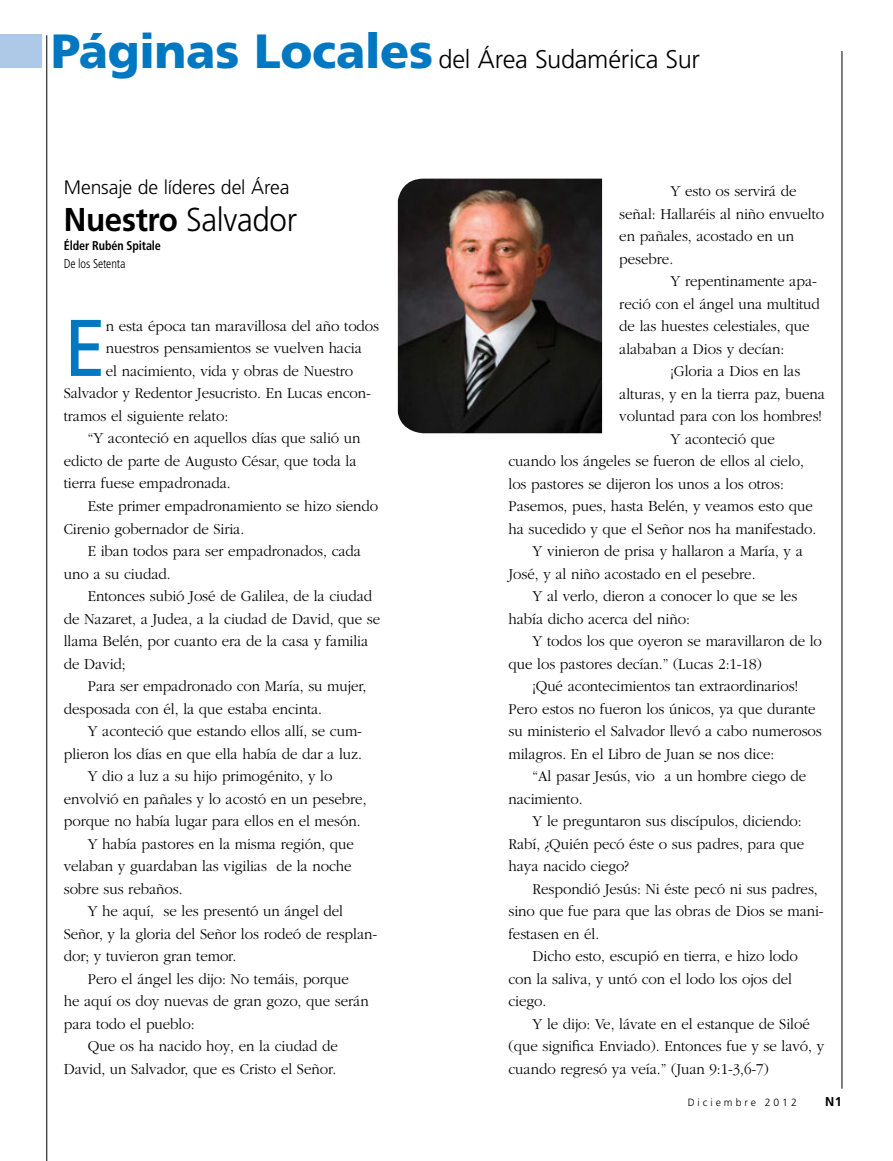
<style>
.page{position:relative;width:893px;height:1161px;background:#fff}
.page>*{position:absolute;margin:0;border:0;box-sizing:border-box;transform-origin:0 0}
.t1{font:80.25px "Frutiger";color:#0077c1;scale:.95 1}
.t2{font:300 33px "Frutiger";letter-spacing:-.01em;color:#000;scale:.95 1}
.t3{font:300 25.5px "Frutiger";letter-spacing:-.01em;color:#000}
.t4{font:300 19.5px "Frutiger";letter-spacing:-.01em;color:#000}
.t5{font:300 15.75px/22.5px "Garamond";letter-spacing:-.005em;color:#000;scale:.95 1}
.t6{font:700 condensed 12.75px "Frutiger";letter-spacing:-.01em;color:#000;scale:.95 1}
.t7{font:300 condensed 12.75px "Frutiger";letter-spacing:-.01em;color:#000;scale:.95 1}
.t8{font:700 12.75px "Frutiger";color:#000}
.t9{font:300 10.5px "Frutiger";letter-spacing:.28em;color:#000}
.s1{font-weight:900;font-size:48px;color:#0077c1}
.s2{font-weight:700}
</style>
<div class="page">
<div style="left:0;top:34px;width:42px;height:33px;background:#aec8e8"></div>
<hr style="left:47px;top:35px;width:1px;height:1126px;background:#000">
<img style="left:398px;top:179px;width:204px;height:254px">
<hr style="left:842px;top:51px;width:1px;height:1038px;background:#000">
<h3 class="t3" style="left:51px;top:45px;width:650px"><span class="s1">Páginas Locales</span> del Área Sudamérica Sur</h3>
<p class="t4" style="left:64px;top:176px;width:227px">Mensaje de líderes del Área</p>
<h2 class="t2" style="left:64px;top:201px;width:247px"><span class="s2">Nuestro</span> Salvador</h2>
<p class="t6" style="left:64px;top:238px;width:104px">Élder Rubén Spitale</p>
<p class="t7" style="left:64px;top:256px;width:66px">De los Setenta</p>
<h1 class="t1" style="left:64px;top:301px;width:46px">E</h1>
<p class="t5" style="left:106px;top:315px;width:289px">n esta época tan maravillosa del año todos</p>
<p class="t5" style="left:106px;top:337px;width:271px">nuestros pensamientos se vuelven hacia</p>
<p class="t5" style="left:106px;top:360px;width:262px">el nacimiento, vida y obras de Nuestro</p>
<p class="t5" style="left:64px;top:382px;width:325px">Salvador y Redentor Jesucristo. En Lucas encon-</p>
<p class="t5" style="left:64px;top:405px;width:175px">tramos el siguiente relato:</p>
<p class="t5" style="left:88px;top:427px;width:289px">“Y aconteció en aquellos días que salió un</p>
<p class="t5" style="left:64px;top:450px;width:310px">edicto de parte de Augusto César, que toda la</p>
<p class="t5" style="left:64px;top:472px;width:177px">tierra fuese empadronada.</p>
<p class="t5" style="left:88px;top:495px;width:307px">Este primer empadronamiento se hizo siendo</p>
<p class="t5" style="left:64px;top:517px;width:191px">Cirenio gobernador de Siria.</p>
<p class="t5" style="left:88px;top:540px;width:289px">E iban todos para ser empadronados, cada</p>
<p class="t5" style="left:64px;top:562px;width:114px">uno a su ciudad.</p>
<p class="t5" style="left:88px;top:585px;width:301px">Entonces subió José de Galilea, de la ciudad</p>
<p class="t5" style="left:64px;top:607px;width:335px">de Nazaret, a Judea, a la ciudad de David, que se</p>
<p class="t5" style="left:64px;top:630px;width:322px">llama Belén, por cuanto era de la casa y familia</p>
<p class="t5" style="left:64px;top:652px;width:67px">de David;</p>
<p class="t5" style="left:88px;top:675px;width:295px">Para ser empadronado con María, su mujer,</p>
<p class="t5" style="left:64px;top:697px;width:273px">desposada con él, la que estaba encinta.</p>
<p class="t5" style="left:88px;top:720px;width:290px">Y aconteció que estando ellos allí, se cum-</p>
<p class="t5" style="left:64px;top:742px;width:315px">plieron los días en que ella había de dar a luz.</p>
<p class="t5" style="left:88px;top:765px;width:259px">Y dio a luz a su hijo primogénito, y lo</p>
<p class="t5" style="left:64px;top:787px;width:320px">envolvió en pañales y lo acostó en un pesebre,</p>
<p class="t5" style="left:64px;top:810px;width:314px">porque no había lugar para ellos en el mesón.</p>
<p class="t5" style="left:88px;top:832px;width:282px">Y había pastores en la misma región, que</p>
<p class="t5" style="left:64px;top:855px;width:305px">velaban y guardaban las vigilias de la noche</p>
<p class="t5" style="left:64px;top:877px;width:127px">sobre sus rebaños.</p>
<p class="t5" style="left:88px;top:900px;width:270px">Y he aquí, se les presentó un ángel del</p>
<p class="t5" style="left:64px;top:922px;width:331px">Señor, y la gloria del Señor los rodeó de resplan-</p>
<p class="t5" style="left:64px;top:945px;width:183px">dor; y tuvieron gran temor.</p>
<p class="t5" style="left:88px;top:967px;width:277px">Pero el ángel les dijo: No temáis, porque</p>
<p class="t5" style="left:64px;top:990px;width:322px">he aquí os doy nuevas de gran gozo, que serán</p>
<p class="t5" style="left:64px;top:1012px;width:139px">para todo el pueblo:</p>
<p class="t5" style="left:88px;top:1035px;width:265px">Que os ha nacido hoy, en la ciudad de</p>
<p class="t5" style="left:64px;top:1057px;width:288px">David, un Salvador, que es Cristo el Señor.</p>
<p class="t5" style="left:619px;top:180px;width:217px;text-indent:51px">Y esto os servirá de señal: Hallaréis al niño envuelto en pañales, acostado en un pesebre.</p>
<p class="t5" style="left:619px;top:270px;width:213px;text-indent:51px">Y repentinamente apa&shy;reció con el ángel una multitud de las huestes celestiales, que alababan a Dios y decían:</p>
<p class="t5" style="left:670px;top:360px;width:138px">¡Gloria a Dios en las</p>
<p class="t5" style="left:619px;top:382px;width:218px">alturas, y en la tierra paz, buena</p>
<p class="t5" style="left:619px;top:405px;width:215px">voluntad para con los hombres!</p>
<p class="t5" style="left:670px;top:427px;width:111px">Y aconteció que</p>
<p class="t5" style="left:508px;top:450px;width:313px">cuando los ángeles se fueron de ellos al cielo,</p>
<p class="t5" style="left:508px;top:473px;width:291px">los pastores se dijeron los unos a los otros:</p>
<p class="t5" style="left:508px;top:495px;width:322px">Pasemos, pues, hasta Belén, y veamos esto que</p>
<p class="t5" style="left:508px;top:518px;width:326px">ha sucedido y que el Señor nos ha manifestado.</p>
<p class="t5" style="left:532px;top:540px;width:286px">Y vinieron de prisa y hallaron a María, y a</p>
<p class="t5" style="left:508px;top:563px;width:262px">José, y al niño acostado en el pesebre.</p>
<p class="t5" style="left:532px;top:585px;width:280px">Y al verlo, dieron a conocer lo que se les</p>
<p class="t5" style="left:508px;top:608px;width:192px">había dicho acerca del niño:</p>
<p class="t5" style="left:532px;top:630px;width:306px">Y todos los que oyeron se maravillaron de lo</p>
<p class="t5" style="left:508px;top:653px;width:268px">que los pastores decían.” (Lucas 2:1-18)</p>
<p class="t5" style="left:532px;top:675px;width:281px">¡Qué acontecimientos tan extraordinarios!</p>
<p class="t5" style="left:508px;top:698px;width:325px">Pero estos no fueron los únicos, ya que durante</p>
<p class="t5" style="left:508px;top:720px;width:331px">su ministerio el Salvador llevó a cabo numerosos</p>
<p class="t5" style="left:508px;top:743px;width:281px">milagros. En el Libro de Juan se nos dice:</p>
<p class="t5" style="left:532px;top:765px;width:290px">“Al pasar Jesús, vio a un hombre ciego de</p>
<p class="t5" style="left:508px;top:788px;width:79px">nacimiento.</p>
<p class="t5" style="left:532px;top:810px;width:285px">Y le preguntaron sus discípulos, diciendo:</p>
<p class="t5" style="left:508px;top:833px;width:313px">Rabí, ¿Quién pecó éste o sus padres, para que</p>
<p class="t5" style="left:508px;top:855px;width:128px">haya nacido ciego?</p>
<p class="t5" style="left:532px;top:878px;width:302px">Respondió Jesús: Ni éste pecó ni sus padres,</p>
<p class="t5" style="left:508px;top:900px;width:333px">sino que fue para que las obras de Dios se mani-</p>
<p class="t5" style="left:508px;top:923px;width:97px">festasen en él.</p>
<p class="t5" style="left:532px;top:945px;width:281px">Dicho esto, escupió en tierra, e hizo lodo</p>
<p class="t5" style="left:508px;top:968px;width:300px">con la saliva, y untó con el lodo los ojos del</p>
<p class="t5" style="left:508px;top:990px;width:41px">ciego.</p>
<p class="t5" style="left:532px;top:1013px;width:293px">Y le dijo: Ve, lávate en el estanque de Siloé</p>
<p class="t5" style="left:508px;top:1035px;width:334px">(que significa Enviado). Entonces fue y se lavó, y</p>
<p class="t5" style="left:508px;top:1058px;width:276px">cuando regresó ya veía.” (Juan 9:1-3,6-7)</p>
<p class="t9" style="left:688px;top:1096px;width:111px">Diciembre 2012</p>
<p class="t8" style="left:825px;top:1094px;width:18px">N1</p>
</div>
